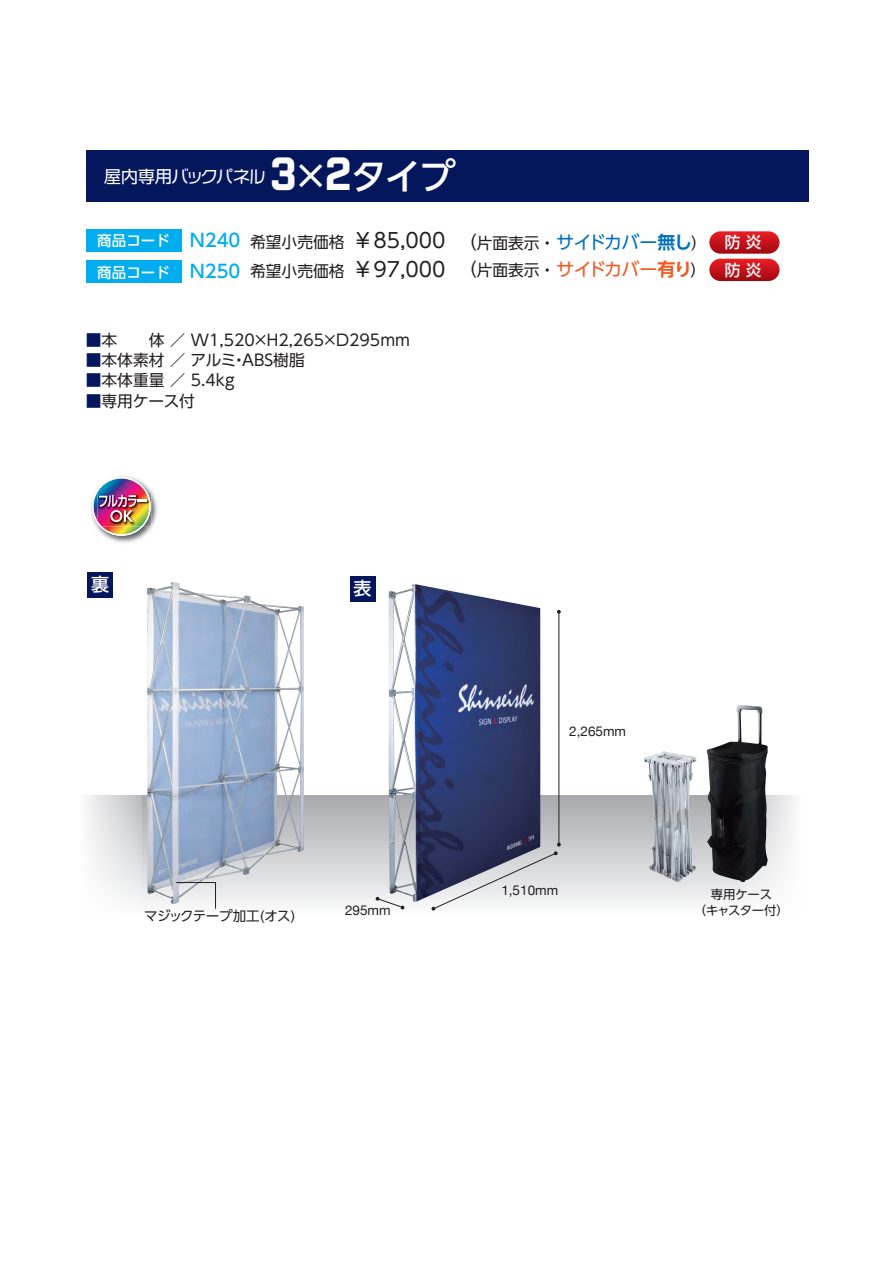
<style>
.page{position:relative;width:893px;height:1263px;background:#fff}
.page>*{position:absolute;margin:0;border:0;box-sizing:border-box;transform-origin:0 0}
.t1{font:500 36px "UD Shin Go Pro";color:#fff}
.t2{font:500 18px "UD Shin Go Pro";color:#fff}
.t3{font:16.8px "VDL Logona Regular";letter-spacing:-.025em;color:#fff}
.t4{font:15.75px/28.3px "UD Shin Go Pro";color:#231f20}
.t5{font:13.5px "Helvetica Neue";color:#231f20}
.t6{font:13.5px "UD Shin Go Pro";letter-spacing:-.04em;color:#231f20}
.t7{font:12.3px/15.8px "UD Shin Go Pro";letter-spacing:-.015em;color:#231f20;text-align:center}
.s1{font-family:"Industry Inc Base";font-weight:400;font-size:45px}
.s2{font-weight:500;font-size:14.55px;color:#fff}
.s3{font-weight:500;font-size:18px;color:#00aeef}
.s4{font-size:20.25px}
.s5{font-size:18px}
.s6{font-size:18px;color:#0072bc}
.s7{font-family:"UD Shin Go Pro De";font-weight:700;font-size:18px;color:#0072bc}
.s8{font-weight:500;color:#fff}
.s9{font-size:18px;color:#f15921}
.s10{font-family:"UD Shin Go Pro De";font-weight:700;font-size:18px;color:#f15921}
.s11{color:#04175c}
</style>
<div class="page">
<div style="left:78px;top:795px;width:724px;height:122px;background:linear-gradient(to bottom,#a5a7ab,#fdfdfd)"></div>
<svg style="left:78px;top:795px;width:64px;height:122px"></svg>
<svg style="left:738px;top:795px;width:64px;height:122px;fill:#f6f6f7"></svg>
<img style="left:91px;top:476px;width:67px;height:67px">
<img style="left:151px;top:493px;width:1px;height:33px">
<img style="left:92px;top:477px;width:59px;height:59px">
<div style="left:87px;top:572px;width:26px;height:25px;background:#04175c"></div>
<div style="left:350px;top:576px;width:25px;height:26px;background:#04175c"></div>
<svg style="left:376px;top:897px;width:28px;height:12px"></svg>
<img style="left:147px;top:582px;width:157px;height:322px">
<img style="left:389px;top:584px;width:151px;height:318px">
<hr style="left:559px;top:612px;width:1px;height:233px;background:#231f20">
<svg style="left:431px;top:843px;width:130px;height:67px"></svg>
<svg style="left:557px;top:610px;width:4px;height:4px"></svg>
<img style="left:644px;top:751px;width:52px;height:131px">
<img style="left:706px;top:705px;width:62px;height:177px">
<div style="left:86px;top:229px;width:95px;height:22px;background:#00aeef"></div>
<svg style="left:709px;top:231px;width:70px;height:23px;background:#c71a21"></svg>
<div style="left:86px;top:260px;width:95px;height:23px;background:#00aeef"></div>
<div style="left:709px;top:259px;width:70px;height:22px;background:linear-gradient(to bottom,#ea1d25,#a40a12);border-radius:11px"></div>
<svg style="left:176px;top:882px;width:40px;height:27px"></svg>
<div style="left:86px;top:150px;width:723px;height:51px;background:#04175c"></div>
<p class="t3" style="left:104px;top:165px;width:163px">屋内専用バックパネル</p>
<h1 class="t1" style="left:270px;top:147px;width:187px"><span class="s1">3</span>×<span class="s1">2</span>タイプ</h1>
<p class="t4" style="left:97px;top:228px;width:666px"><span class="s2">商品コード</span> <span class="s3">N240</span> 希望小売価格<span class="s4">￥85,000</span> <span class="s5">（</span>片面表示・<span class="s6">サイドカバー</span><span class="s7">無し</span>） <span class="s8">防 炎</span><span class="s2">商品コード</span> <span class="s3">N250</span> 希望小売価格<span class="s4">￥97,000</span> <span class="s5">（</span>片面表示・<span class="s9">サイドカバー</span><span class="s10">有り</span>） <span class="s8">防 炎</span></p>
<p class="t4" style="left:86px;top:325px;width:326px"><span class="s11">■</span>本　　体 ／ W1,520×H2,265×D295mm</p>
<p class="t4" style="left:86px;top:345px;width:220px"><span class="s11">■</span>本体素材 ／ アルミ・ABS樹脂</p>
<p class="t4" style="left:86px;top:366px;width:166px"><span class="s11">■</span>本体重量 ／ 5.4kg　</p>
<p class="t4" style="left:86px;top:386px;width:111px"><span class="s11">■</span>専用ケース付</p>
<p class="t2" style="left:91px;top:570px;width:19px">裏</p>
<p class="t2" style="left:354px;top:574px;width:19px">表</p>
<p class="t6" style="left:144px;top:905px;width:153px">マジックテープ加工(オス)</p>
<p class="t5" style="left:345px;top:900px;width:47px">295mm</p>
<p class="t5" style="left:569px;top:721px;width:58px">2,265mm</p>
<p class="t5" style="left:501px;top:881px;width:58px">1,510mm</p>
<p class="t7" style="left:694px;top:886px;width:97px">専用ケース<br>（キャスター付）</p>
</div>
